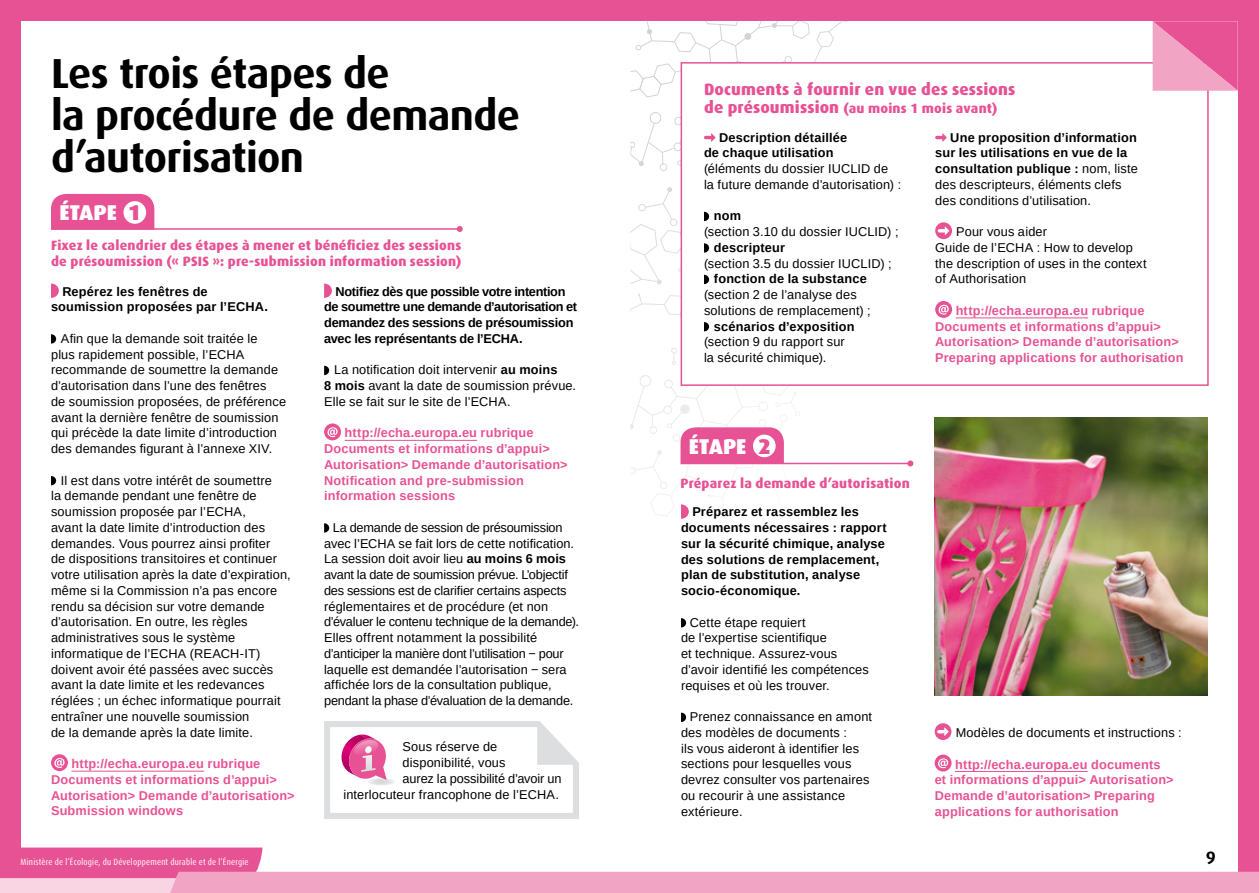
<style>
.page{position:relative;width:1259px;height:893px;background:#e75294}
.page>*{position:absolute;margin:0;border:0;box-sizing:border-box;transform-origin:0 0}
.t1{font:700 42px/42px "Dax OT";letter-spacing:-.015em;color:#000}
.t2{font:900 21.45px "Dax OT";letter-spacing:-.005em;color:#fff}
.t3{font:700 18px "Dax OT";color:#000}
.t4{font:800 16.5px "Dax OT";letter-spacing:.005em;color:#e75294}
.t5{font:800 13.5px/15.8px "Dax OT";letter-spacing:.015em;color:#e75294}
.t6{font:12.75px/15.8px "Liberation Sans";letter-spacing:.01em;color:#000}
.t7{font:700 12.75px/15.8px "Liberation Sans";letter-spacing:.015em;color:#e75294}
.t8{font:12.75px/15.8px "Liberation Sans";letter-spacing:-.01em;color:#000}
.t9{font:700 12.75px/15.8px "Liberation Sans";letter-spacing:.01em;color:#000}
.t10{font:700 12.75px/15.8px "Liberation Sans";letter-spacing:-.02em;color:#000}
.t11{font:condensed 9px "Dax OT";letter-spacing:.025em;color:#fff}
.s1{color:#e75294}
.s2{font-weight:700}
.s3{font-size:16.5px}
.s4{font-weight:400}
</style>
<div class="page">
<div style="left:21px;top:21px;width:1216px;height:851px;background:#fff"></div>
<img style="left:934px;top:418px;width:274px;height:277px">
<hr style="left:71px;top:771px;width:133px;height:1px;background:#e75294">
<svg style="left:51px;top:284px;width:8px;height:14px"></svg>
<svg style="left:51px;top:334px;width:5px;height:10px"></svg>
<svg style="left:51px;top:476px;width:5px;height:9px"></svg>
<div style="left:51px;top:754px;width:17px;height:17px;background:#e75294;border-radius:50%"></div>
<svg style="left:54px;top:758px;width:11px;height:10px"></svg>
<hr style="left:344px;top:440px;width:133px;height:1px;background:#e75294">
<svg style="left:324px;top:284px;width:8px;height:14px"></svg>
<svg style="left:324px;top:366px;width:5px;height:9px"></svg>
<svg style="left:324px;top:423px;width:17px;height:17px"></svg>
<svg style="left:326px;top:427px;width:12px;height:10px"></svg>
<svg style="left:324px;top:523px;width:5px;height:10px"></svg>
<hr style="left:955px;top:771px;width:132px;height:1px;background:#e75294">
<svg style="left:934px;top:723px;width:17px;height:17px"></svg>
<svg style="left:937px;top:727px;width:11px;height:9px"></svg>
<svg style="left:934px;top:755px;width:17px;height:16px"></svg>
<svg style="left:937px;top:758px;width:11px;height:10px"></svg>
<div style="left:51px;top:194px;width:103px;height:34px;background:#e75294"></div>
<div style="left:123px;top:201px;width:23px;height:23px;background:#fff;border-radius:50%"></div>
<hr style="left:51px;top:228px;width:409px;height:2px;background:#e75294">
<svg style="left:457px;top:226px;width:6px;height:6px"></svg>
<svg style="left:681px;top:618px;width:5px;height:9px"></svg>
<svg style="left:681px;top:713px;width:5px;height:9px"></svg>
<div style="left:680px;top:62px;width:528px;height:324px;background:#fff;border:2px solid #e75294"></div>
<svg style="left:630px;top:21px;width:230px;height:498px"></svg>
<hr style="left:955px;top:318px;width:133px;height:1px;background:#e75294">
<svg style="left:935px;top:133px;width:11px;height:9px"></svg>
<div style="left:935px;top:222px;width:17px;height:17px;background:#e75294;border-radius:50%"></div>
<svg style="left:937px;top:227px;width:12px;height:8px"></svg>
<svg style="left:935px;top:301px;width:17px;height:17px"></svg>
<svg style="left:937px;top:305px;width:11px;height:10px"></svg>
<svg style="left:1152px;top:21px;width:85px;height:70px;background:#ec7dad"></svg>
<div style="left:753px;top:435px;width:22px;height:22px;background:#fff;border-radius:50%"></div>
<hr style="left:680px;top:463px;width:230px;height:1px;background:#e75294">
<svg style="left:907px;top:460px;width:6px;height:6px"></svg>
<svg style="left:0;top:847px;width:1259px;height:46px"></svg>
<svg style="left:324px;top:721px;width:255px;height:98px"></svg>
<h1 class="t1" style="left:51px;top:52px;width:470px">Les trois étapes de<br>la procédure de demande d’autorisation</h1>
<h2 class="t2" style="left:59px;top:200px;width:83px">ÉTAPE <span class="s1">1</span></h2>
<p class="t5" style="left:51px;top:238px;width:412px">Fixez le calendrier des étapes à mener et bénéficiez des sessions de présoumission (« PSIS »: pre-submission information session)</p>
<p class="t9" style="left:51px;top:284px;width:218px;text-indent:11px">Repérez les fenêtres de soumission proposées par l’ECHA.</p>
<p class="t6" style="left:51px;top:331px;width:236px;text-indent:10px">Afin que la demande soit traitée le<br>plus rapidement possible, l’ECHA recommande de soumettre la demande d’autorisation dans l’une des fenêtres<br>de soumission proposées, de préférence avant la dernière fenêtre de soumission qui précède la date limite d’introduction des demandes figurant à l’annexe XIV.</p>
<p class="t6" style="left:51px;top:472px;width:241px;text-indent:10px">Il est dans votre intérêt de soumettre<br>la demande pendant une fenêtre de soumission proposée par l’ECHA,<br>avant la date limite d’introduction des demandes. Vous pourrez ainsi profiter<br>de dispositions transitoires et continuer votre utilisation après la date d’expiration, même si la Commission n’a pas encore rendu sa décision sur votre demande d’autorisation. En outre, les règles administratives sous le système informatique de l’ECHA (REACH-IT) doivent avoir été passées avec succès avant la date limite et les redevances réglées ; un échec informatique pourrait entraîner une nouvelle soumission<br>de la demande après la date limite.</p>
<p class="t7" style="left:51px;top:756px;width:245px;text-indent:20px">http://echa.europa.eu rubrique Documents et informations d’appui&gt; Autorisation&gt; Demande d’autorisation&gt; Submission windows</p>
<p class="t11" style="left:21px;top:856px;width:229px">Ministère de l’Écologie, du Développement durable et de l’Énergie</p>
<p class="t10" style="left:324px;top:284px;width:254px;text-indent:11px">Notifiez dès que possible votre intention de soumettre une demande d’autorisation et demandez des sessions de présoumission avec les représentants de l’ECHA.</p>
<p class="t6" style="left:324px;top:362px;width:253px;text-indent:10px">La notification doit intervenir <span class="s2">au moins<br>8 mois</span> avant la date de soumission prévue.<br>Elle se fait sur le site de l’ECHA.</p>
<p class="t7" style="left:324px;top:425px;width:245px;text-indent:20px">http://echa.europa.eu rubrique Documents et informations d’appui&gt; Autorisation&gt; Demande d’autorisation&gt; Notification and pre-submission information sessions</p>
<p class="t8" style="left:324px;top:520px;width:257px;text-indent:9px">La demande de session de présoumission avec l’ECHA se fait lors de cette notification.<br>La session doit avoir lieu <span class="s2">au moins 6 mois </span>avant la date de soumission prévue. L’objectif des sessions est de clarifier certains aspects réglementaires et de procédure (et non d’évaluer le contenu technique de la demande).<br>Elles offrent notamment la possibilité d’anticiper la manière dont l’utilisation − pour laquelle est demandée l’autorisation − sera affichée lors de la consultation publique, pendant la phase d’évaluation de la demande.</p>
<p class="t6" style="left:402px;top:739px;width:96px">Sous réserve de</p>
<p class="t6" style="left:402px;top:755px;width:104px">disponibilité, vous</p>
<p class="t8" style="left:402px;top:771px;width:160px">aurez la possibilité d’avoir un</p>
<p class="t6" style="left:343px;top:786px;width:217px">interlocuteur francophone de l’ECHA.</p>
<p class="t4" style="left:704px;top:80px;width:313px">Documents à fournir en vue des sessions</p>
<p class="t5" style="left:704px;top:101px;width:295px"><span class="s3">de présoumission</span> (au moins 1 mois avant)</p>
<p class="t9" style="left:704px;top:130px;width:145px;text-indent:15px">Description détaillée de chaque utilisation</p>
<p class="t6" style="left:704px;top:161px;width:199px">(éléments du dossier IUCLID de la future demande d’autorisation) :</p>
<p class="t9" style="left:714px;top:208px;width:29px">nom</p>
<p class="t6" style="left:704px;top:224px;width:196px">(section 3.10 du dossier IUCLID) ;</p>
<p class="t9" style="left:714px;top:240px;width:73px">descripteur</p>
<p class="t6" style="left:704px;top:255px;width:189px">(section 3.5 du dossier IUCLID) ;</p>
<p class="t9" style="left:714px;top:271px;width:154px">fonction de la substance</p>
<p class="t6" style="left:704px;top:287px;width:168px">(section 2 de l’analyse des solutions de remplacement) ;</p>
<p class="t9" style="left:714px;top:319px;width:142px">scénarios d’exposition</p>
<p class="t6" style="left:704px;top:334px;width:142px">(section 9 du rapport sur la sécurité chimique).</p>
<p class="t9" style="left:935px;top:130px;width:204px;text-indent:15px">Une proposition d’information sur les utilisations en vue de la consultation publique : <span class="s4">nom, liste des descripteurs, éléments clefs des conditions d’utilisation.</span></p>
<p class="t6" style="left:935px;top:224px;width:213px;text-indent:21px">Pour vous aider<br>Guide de l’ECHA : How to develop the description of uses in the context of Authorisation</p>
<p class="t7" style="left:935px;top:303px;width:250px;text-indent:20px">http://echa.europa.eu rubrique Documents et informations d’appui&gt; Autorisation&gt; Demande d’autorisation&gt; Preparing applications for authorisation</p>
<h2 class="t2" style="left:689px;top:434px;width:84px">ÉTAPE <span class="s1">2</span></h2>
<p class="t5" style="left:680px;top:475px;width:231px">Préparez la demande d’autorisation</p>
<p class="t9" style="left:681px;top:504px;width:207px;text-indent:11px">Préparez et rassemblez les documents nécessaires : rapport sur la sécurité chimique, analyse des solutions de remplacement, plan de substitution, analyse socio-économique.</p>
<p class="t6" style="left:681px;top:614px;width:189px;text-indent:9px">Cette étape requiert<br>de l’expertise scientifique<br>et technique. Assurez-vous d’avoir identifié les compétences requises et où les trouver.</p>
<p class="t6" style="left:681px;top:709px;width:193px;text-indent:9px">Prenez connaissance en amont des modèles de documents :<br>ils vous aideront à identifier les sections pour lesquelles vous devrez consulter vos partenaires ou recourir à une assistance extérieure.</p>
<p class="t6" style="left:955px;top:725px;width:228px">Modèles de documents et instructions :</p>
<p class="t7" style="left:934px;top:756px;width:240px;text-indent:20px">http://echa.europa.eu documents et informations d’appui&gt; Autorisation&gt; Demande d’autorisation&gt; Preparing applications for authorisation</p>
<h3 class="t3" style="left:1205px;top:847px;width:12px">9</h3>
</div>
